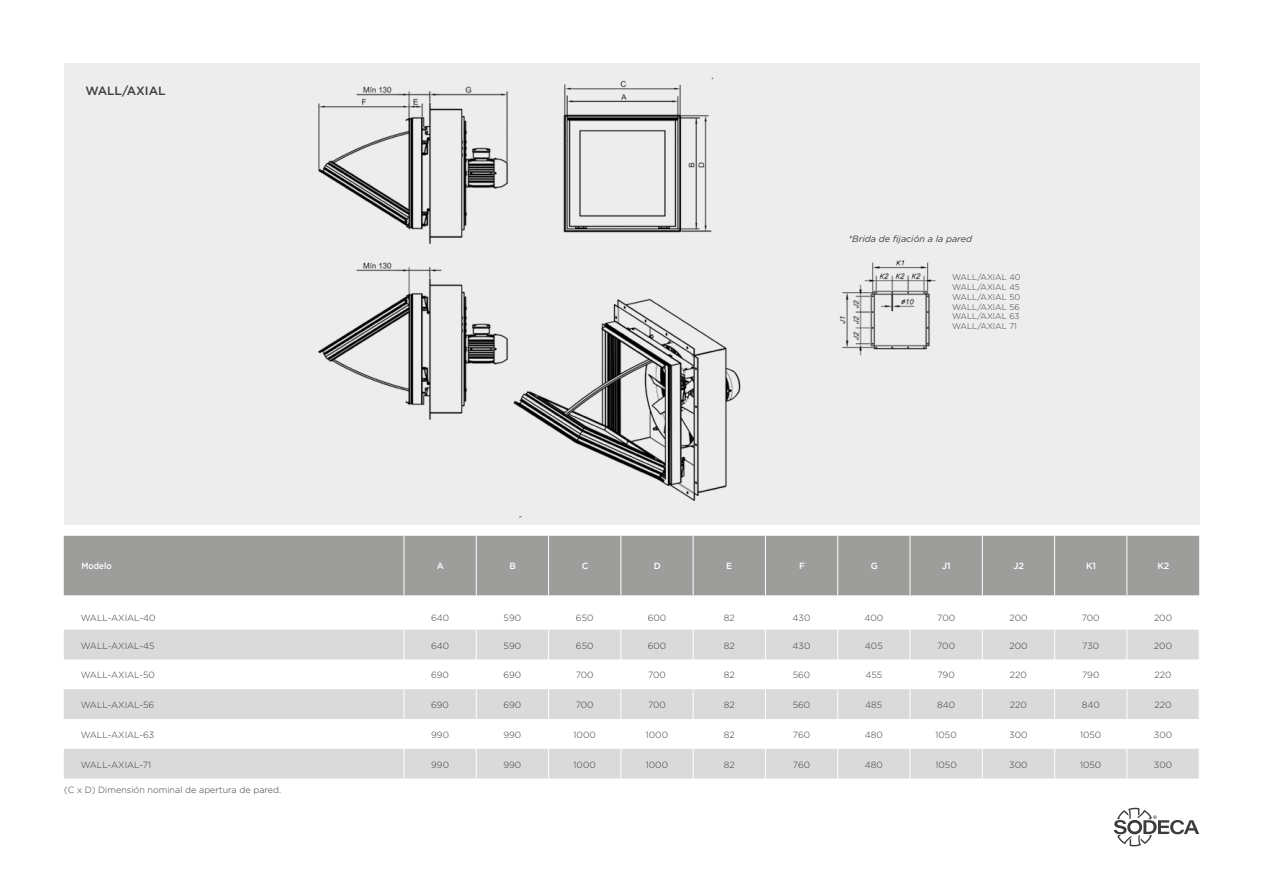
<style>
.page{position:relative;width:1263px;height:893px;background:#fff}
.page>*{position:absolute;margin:0;border:0;box-sizing:border-box;transform-origin:0 0}
.t1{font:500 12px "Gotham";color:#3c3c3b}
.t2{font:italic 9.15px "Gotham";color:#3c3c3b}
.t3{font:300 9px "Gotham";color:#3c3c3b}
.t4{font:500 9px "Gotham";color:#fff}
.t5{font:500 9px "Gotham";color:#fff;scale:.9 1}
.t6{font:300 8.25px/9.9px "Gotham";color:#3c3c3b}
</style>
<div class="page">
<svg style="left:1114px;top:808px;width:85px;height:38px"></svg>
<div style="left:64px;top:64px;width:1135px;height:461px;background:#ededed"></div>
<img style="left:318px;top:77px;width:423px;height:440px">
<svg style="left:64px;top:630px;width:1135px;height:148px;fill:#dadada"></svg>
<svg style="left:404px;top:630px;width:1px;height:29px"></svg>
<svg style="left:476px;top:630px;width:1px;height:29px"></svg>
<svg style="left:548px;top:630px;width:1px;height:29px"></svg>
<svg style="left:620px;top:630px;width:1px;height:29px"></svg>
<svg style="left:693px;top:630px;width:1px;height:29px"></svg>
<svg style="left:765px;top:630px;width:1px;height:29px"></svg>
<svg style="left:837px;top:630px;width:1px;height:29px"></svg>
<svg style="left:910px;top:630px;width:1px;height:29px"></svg>
<svg style="left:982px;top:630px;width:1px;height:29px"></svg>
<svg style="left:1054px;top:630px;width:1px;height:29px"></svg>
<svg style="left:1126px;top:630px;width:1px;height:29px"></svg>
<hr style="left:404px;top:659px;width:1px;height:30px;background:#fff">
<hr style="left:476px;top:659px;width:1px;height:30px;background:#fff">
<hr style="left:548px;top:659px;width:1px;height:30px;background:#fff">
<hr style="left:620px;top:659px;width:1px;height:30px;background:#fff">
<hr style="left:693px;top:659px;width:1px;height:30px;background:#fff">
<hr style="left:765px;top:659px;width:1px;height:30px;background:#fff">
<hr style="left:837px;top:659px;width:1px;height:30px;background:#fff">
<hr style="left:910px;top:659px;width:1px;height:30px;background:#fff">
<hr style="left:982px;top:659px;width:1px;height:30px;background:#fff">
<hr style="left:1054px;top:659px;width:1px;height:30px;background:#fff">
<hr style="left:1126px;top:659px;width:1px;height:30px;background:#fff">
<hr style="left:404px;top:689px;width:1px;height:30px;background:#fff">
<hr style="left:476px;top:689px;width:1px;height:30px;background:#fff">
<hr style="left:548px;top:689px;width:1px;height:30px;background:#fff">
<hr style="left:620px;top:689px;width:1px;height:30px;background:#fff">
<hr style="left:693px;top:689px;width:1px;height:30px;background:#fff">
<hr style="left:765px;top:689px;width:1px;height:30px;background:#fff">
<hr style="left:837px;top:689px;width:1px;height:30px;background:#fff">
<hr style="left:910px;top:689px;width:1px;height:30px;background:#fff">
<hr style="left:982px;top:689px;width:1px;height:30px;background:#fff">
<hr style="left:1054px;top:689px;width:1px;height:30px;background:#fff">
<hr style="left:1126px;top:689px;width:1px;height:30px;background:#fff">
<hr style="left:404px;top:719px;width:1px;height:30px;background:#fff">
<hr style="left:476px;top:719px;width:1px;height:30px;background:#fff">
<hr style="left:548px;top:719px;width:1px;height:30px;background:#fff">
<hr style="left:620px;top:719px;width:1px;height:30px;background:#fff">
<hr style="left:693px;top:719px;width:1px;height:30px;background:#fff">
<hr style="left:765px;top:719px;width:1px;height:30px;background:#fff">
<hr style="left:837px;top:719px;width:1px;height:30px;background:#fff">
<hr style="left:910px;top:719px;width:1px;height:30px;background:#fff">
<hr style="left:982px;top:719px;width:1px;height:30px;background:#fff">
<hr style="left:1054px;top:719px;width:1px;height:30px;background:#fff">
<hr style="left:1126px;top:719px;width:1px;height:30px;background:#fff">
<svg style="left:404px;top:749px;width:1px;height:29px"></svg>
<svg style="left:476px;top:749px;width:1px;height:29px"></svg>
<svg style="left:548px;top:749px;width:1px;height:29px"></svg>
<svg style="left:620px;top:749px;width:1px;height:29px"></svg>
<svg style="left:693px;top:749px;width:1px;height:29px"></svg>
<svg style="left:765px;top:749px;width:1px;height:29px"></svg>
<svg style="left:837px;top:749px;width:1px;height:29px"></svg>
<svg style="left:910px;top:749px;width:1px;height:29px"></svg>
<svg style="left:982px;top:749px;width:1px;height:29px"></svg>
<svg style="left:1054px;top:749px;width:1px;height:29px"></svg>
<svg style="left:1126px;top:749px;width:1px;height:29px"></svg>
<div style="left:64px;top:536px;width:1135px;height:59px;background:#9d9d9c"></div>
<hr style="left:404px;top:536px;width:1px;height:59px;background:#fff">
<hr style="left:476px;top:536px;width:1px;height:59px;background:#fff">
<hr style="left:548px;top:536px;width:1px;height:59px;background:#fff">
<hr style="left:620px;top:536px;width:1px;height:59px;background:#fff">
<hr style="left:693px;top:536px;width:1px;height:59px;background:#fff">
<hr style="left:765px;top:536px;width:1px;height:59px;background:#fff">
<hr style="left:837px;top:536px;width:1px;height:59px;background:#fff">
<hr style="left:910px;top:536px;width:1px;height:59px;background:#fff">
<hr style="left:982px;top:536px;width:1px;height:59px;background:#fff">
<hr style="left:1054px;top:536px;width:1px;height:59px;background:#fff">
<hr style="left:1126px;top:536px;width:1px;height:59px;background:#fff">
<img style="left:839px;top:260px;width:97px;height:95px">
<h1 class="t1" style="left:85px;top:83px;width:82px">WALL/AXIAL</h1>
<p class="t2" style="left:848px;top:234px;width:125px">*Brida de fijación a la pared</p>
<p class="t6" style="left:952px;top:272px;width:70px">WALL/AXIAL 40<br>WALL/AXIAL 45<br>WALL/AXIAL 50<br>WALL/AXIAL 56<br>WALL/AXIAL 63<br>WALL/AXIAL 71</p>
<p class="t5" style="left:82px;top:560px;width:35px">Modelo</p>
<p class="t4" style="left:437px;top:560px;width:9px">A</p>
<p class="t4" style="left:509px;top:560px;width:8px">B</p>
<p class="t4" style="left:582px;top:560px;width:8px">C</p>
<p class="t4" style="left:654px;top:560px;width:9px">D</p>
<p class="t4" style="left:726px;top:560px;width:8px">E</p>
<p class="t4" style="left:799px;top:560px;width:7px">F</p>
<p class="t4" style="left:871px;top:560px;width:9px">G</p>
<p class="t4" style="left:942px;top:560px;width:10px">J1</p>
<p class="t4" style="left:1013px;top:560px;width:12px">J2</p>
<p class="t4" style="left:1086px;top:560px;width:12px">K1</p>
<p class="t4" style="left:1157px;top:560px;width:14px">K2</p>
<p class="t3" style="left:81px;top:613px;width:76px">WALL-AXIAL-40</p>
<p class="t3" style="left:431px;top:613px;width:20px">640</p>
<p class="t3" style="left:504px;top:613px;width:19px">590</p>
<p class="t3" style="left:576px;top:613px;width:19px">650</p>
<p class="t3" style="left:648px;top:613px;width:20px">600</p>
<p class="t3" style="left:724px;top:613px;width:12px">82</p>
<p class="t3" style="left:793px;top:613px;width:19px">430</p>
<p class="t3" style="left:864px;top:613px;width:20px">400</p>
<p class="t3" style="left:937px;top:613px;width:19px">700</p>
<p class="t3" style="left:1009px;top:613px;width:20px">200</p>
<p class="t3" style="left:1082px;top:613px;width:19px">700</p>
<p class="t3" style="left:1154px;top:613px;width:20px">200</p>
<p class="t3" style="left:81px;top:641px;width:75px">WALL-AXIAL-45</p>
<p class="t3" style="left:431px;top:641px;width:20px">640</p>
<p class="t3" style="left:504px;top:641px;width:19px">590</p>
<p class="t3" style="left:576px;top:641px;width:19px">650</p>
<p class="t3" style="left:648px;top:641px;width:20px">600</p>
<p class="t3" style="left:724px;top:641px;width:12px">82</p>
<p class="t3" style="left:793px;top:641px;width:19px">430</p>
<p class="t3" style="left:865px;top:641px;width:19px">405</p>
<p class="t3" style="left:937px;top:641px;width:19px">700</p>
<p class="t3" style="left:1009px;top:641px;width:20px">200</p>
<p class="t3" style="left:1082px;top:641px;width:18px">730</p>
<p class="t3" style="left:1154px;top:641px;width:20px">200</p>
<p class="t3" style="left:81px;top:670px;width:76px">WALL-AXIAL-50</p>
<p class="t3" style="left:431px;top:670px;width:19px">690</p>
<p class="t3" style="left:503px;top:670px;width:19px">690</p>
<p class="t3" style="left:576px;top:670px;width:19px">700</p>
<p class="t3" style="left:648px;top:670px;width:19px">700</p>
<p class="t3" style="left:724px;top:670px;width:12px">82</p>
<p class="t3" style="left:793px;top:670px;width:19px">560</p>
<p class="t3" style="left:865px;top:670px;width:18px">455</p>
<p class="t3" style="left:937px;top:670px;width:19px">790</p>
<p class="t3" style="left:1010px;top:670px;width:19px">220</p>
<p class="t3" style="left:1082px;top:670px;width:19px">790</p>
<p class="t3" style="left:1154px;top:670px;width:19px">220</p>
<p class="t3" style="left:81px;top:700px;width:75px">WALL-AXIAL-56</p>
<p class="t3" style="left:431px;top:700px;width:19px">690</p>
<p class="t3" style="left:503px;top:700px;width:19px">690</p>
<p class="t3" style="left:576px;top:700px;width:19px">700</p>
<p class="t3" style="left:648px;top:700px;width:19px">700</p>
<p class="t3" style="left:724px;top:700px;width:12px">82</p>
<p class="t3" style="left:793px;top:700px;width:19px">560</p>
<p class="t3" style="left:865px;top:700px;width:19px">485</p>
<p class="t3" style="left:937px;top:700px;width:20px">840</p>
<p class="t3" style="left:1010px;top:700px;width:19px">220</p>
<p class="t3" style="left:1082px;top:700px;width:20px">840</p>
<p class="t3" style="left:1154px;top:700px;width:19px">220</p>
<p class="t3" style="left:81px;top:730px;width:75px">WALL-AXIAL-63</p>
<p class="t3" style="left:431px;top:730px;width:19px">990</p>
<p class="t3" style="left:503px;top:730px;width:19px">990</p>
<p class="t3" style="left:574px;top:730px;width:24px">1000</p>
<p class="t3" style="left:646px;top:730px;width:24px">1000</p>
<p class="t3" style="left:724px;top:730px;width:12px">82</p>
<p class="t3" style="left:793px;top:730px;width:19px">760</p>
<p class="t3" style="left:865px;top:730px;width:20px">480</p>
<p class="t3" style="left:935px;top:730px;width:23px">1050</p>
<p class="t3" style="left:1009px;top:730px;width:20px">300</p>
<p class="t3" style="left:1080px;top:730px;width:23px">1050</p>
<p class="t3" style="left:1154px;top:730px;width:20px">300</p>
<p class="t3" style="left:81px;top:760px;width:72px">WALL-AXIAL-71</p>
<p class="t3" style="left:431px;top:760px;width:19px">990</p>
<p class="t3" style="left:503px;top:760px;width:19px">990</p>
<p class="t3" style="left:574px;top:760px;width:24px">1000</p>
<p class="t3" style="left:646px;top:760px;width:24px">1000</p>
<p class="t3" style="left:724px;top:760px;width:12px">82</p>
<p class="t3" style="left:793px;top:760px;width:19px">760</p>
<p class="t3" style="left:865px;top:760px;width:20px">480</p>
<p class="t3" style="left:935px;top:760px;width:23px">1050</p>
<p class="t3" style="left:1009px;top:760px;width:20px">300</p>
<p class="t3" style="left:1080px;top:760px;width:23px">1050</p>
<p class="t3" style="left:1154px;top:760px;width:20px">300</p>
<p class="t3" style="left:64px;top:785px;width:218px">(C x D) Dimensión nominal de apertura de pared.</p>
</div>
